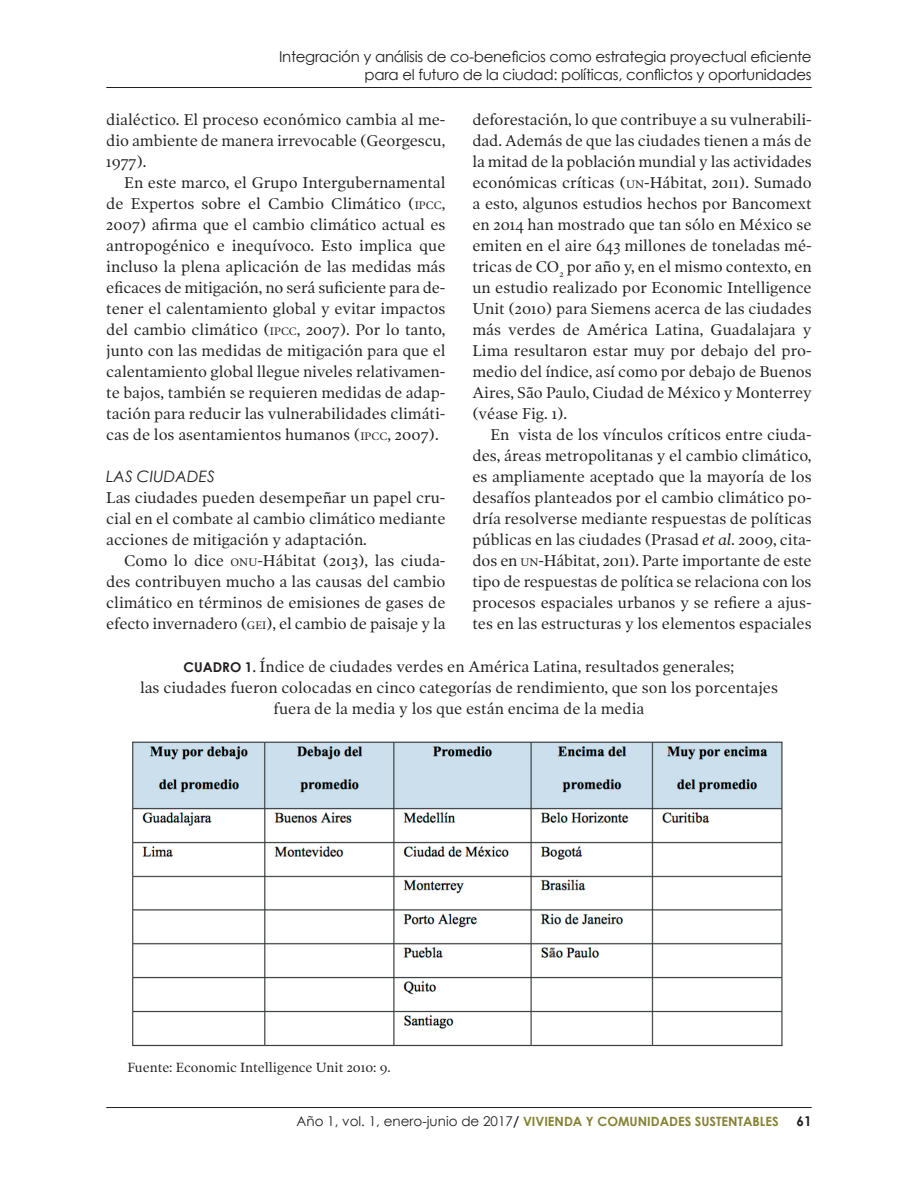
<style>
.page{position:relative;width:918px;height:1188px;background:#fff}
.page>*{position:absolute;margin:0;border:0;box-sizing:border-box;transform-origin:0 0}
.t1{font:15.75px/21px "Poynter OS Text One";color:#231f20;text-align:justify}
.t2{font:italic 15.75px "Century Gothic";color:#231f20}
.t3{font:15px/18px "Century Gothic";letter-spacing:-.02em;color:#231f20;text-align:right}
.t4{font:13.5px "Poynter OS Text One";color:#231f20}
.t5{font:700 13.5px "Century Gothic";color:#231f20}
.t6{font:700 12.75px "Century Gothic";color:#858232}
.s1{font-size:10.95px}
.s2{font-style:inherit}
.s3{font-style:italic}
.s4{font-family:"Century Gothic";font-weight:700;font-size:13.5px}
.s5{font-weight:400;font-size:13.5px;color:#231f20}
.s6{font-size:13.5px;color:#231f20}
</style>
<div class="page">
<hr style="left:106px;top:1107px;width:706px;height:1px;background:#231f20">
<hr style="left:106px;top:87px;width:706px;height:1px;background:#231f20">
<img style="left:132px;top:741px;width:651px;height:306px">
<p class="t3" style="left:279px;top:47px;width:534px">Integración y análisis de co-beneficios como estrategia proyectual eficiente para el futuro de la ciudad: políticas, conflictos y oportunidades</p>
<p class="t1" style="left:106px;top:109px;width:341px">dialéctico. El proceso económico cambia al me&shy;dio ambiente de manera irrevocable (Georgescu, 1977).</p>
<p class="t1" style="left:106px;top:172px;width:341px;text-indent:18px">En este marco, el Grupo Intergubernamental de Expertos sobre el Cambio Climático (<span class="s1">IPCC</span>, 2007) afirma que el cambio climático actual es antropogénico e inequívoco. Esto implica que incluso la plena aplicación de las medidas más eficaces de mitigación, no será suficiente para de&shy;tener el calentamiento global y evitar impactos del cambio climático (<span class="s1">IPCC</span>, 2007). Por lo tanto, junto con las medidas de mitigación para que el calentamiento global llegue niveles relativamen&shy;te bajos, también se requieren medidas de adap&shy;tación para reducir las vulnerabilidades climáti&shy;cas de los asentamientos humanos (<span class="s1">IPCC</span>, 2007).</p>
<p class="t2" style="left:106px;top:466px;width:110px">LAS CIUDADES</p>
<p class="t1" style="left:106px;top:487px;width:341px">Las ciudades pueden desempeñar un papel cru&shy;cial en el combate al cambio climático mediante acciones de mitigación y adaptación.</p>
<p class="t1" style="left:106px;top:550px;width:341px;text-indent:18px">Como lo dice <span class="s1">ONU</span>-Hábitat (2013), las ciuda&shy;des contribuyen mucho a las causas del cambio climático en términos de emisiones de gases de efecto invernadero (<span class="s1">GEI</span><span class="s2">)</span>, el cambio de paisaje y la</p>
<p class="t1" style="left:472px;top:109px;width:341px">deforestación, lo que contribuye a su vulnerabili&shy;dad. Además de que las ciudades tienen a más de la mitad de la población mundial y las actividades económicas críticas (<span class="s1">UN</span>-Hábitat, 2011). Sumado a esto, algunos estudios hechos por Bancomext en 2014 han mostrado que tan sólo en México se emiten en el aire 643 millones de toneladas mé&shy;tricas de CO<sub>2</sub> por año y, en el mismo contexto, en un estudio realizado por Economic Intelligence Unit (2010) para Siemens acerca de las ciudades más verdes de América Latina, Guadalajara y Lima resultaron estar muy por debajo del pro&shy;medio del índice, así como por debajo de Buenos Aires, São Paulo, Ciudad de México y Monterrey (véase Fig. 1).</p>
<p class="t1" style="left:472px;top:424px;width:341px;text-indent:18px">En vista de los vínculos críticos entre ciuda&shy;des, áreas metropolitanas y el cambio climático, es ampliamente aceptado que la mayoría de los desafíos planteados por el cambio climático po&shy;dría resolverse mediante respuestas de políticas públicas en las ciudades (Prasad <span class="s3">et al.</span> 2009, cita&shy;dos en <span class="s1">UN</span>-Hábitat, 2011). Parte importante de este tipo de respuestas de política se relaciona con los procesos espaciales urbanos y se refiere a ajus&shy;tes en las estructuras y los elementos espaciales</p>
<p class="t1" style="left:140px;top:656px;width:639px;text-align:center"><span class="s4">CUADRO 1.</span> Índice de ciudades verdes en América Latina, resultados generales;<br>las ciudades fueron colocadas en cinco categorías de rendimiento, que son los porcentajes fuera de la media y los que están encima de la media</p>
<p class="t4" style="left:127px;top:1060px;width:265px">Fuente: Economic Intelligence Unit 2010: 9.</p>
<p class="t6" style="left:296px;top:1114px;width:484px"><span class="s5">Año 1, vol. 1, enero-junio de 2017</span><span class="s6">/</span> VIVIENDA Y COMUNIDADES SUSTENTABLES</p>
<p class="t5" style="left:797px;top:1113px;width:17px">61</p>
</div>
